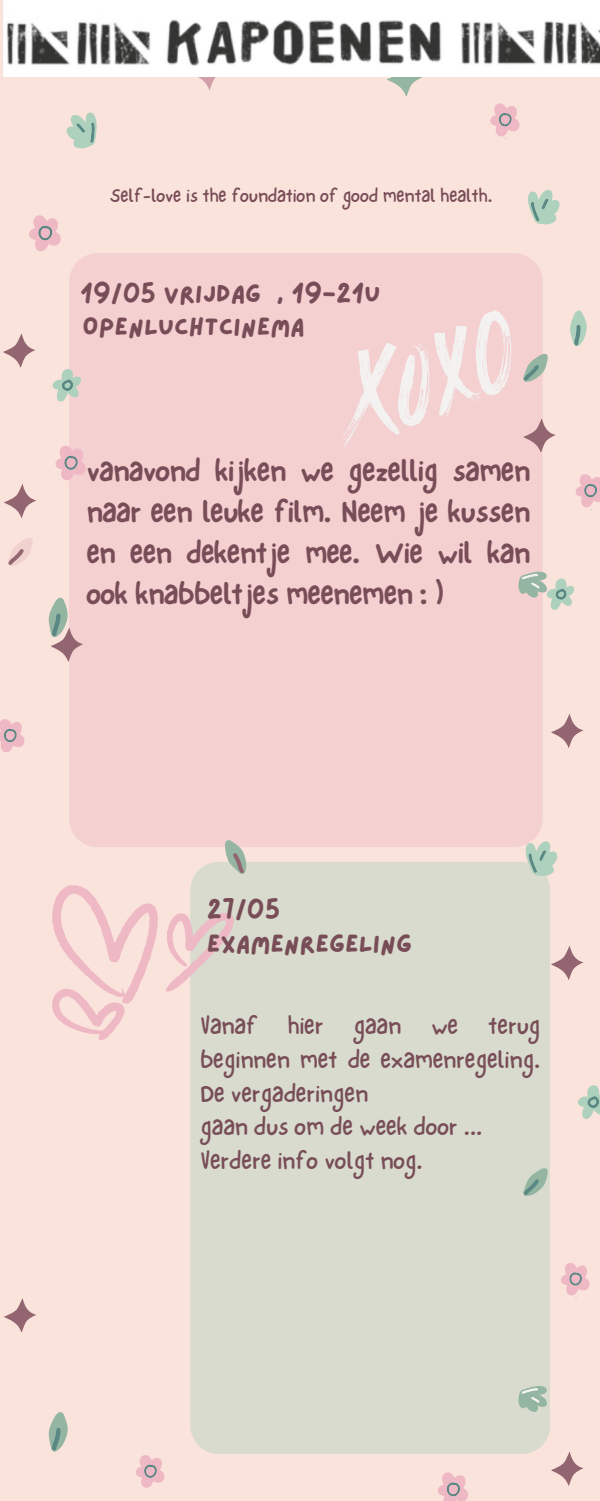
<style>
.page{position:relative;width:600px;height:1501px;background:#fff}
.page>*{position:absolute;margin:0;border:0;box-sizing:border-box;transform-origin:0 0}
.t1{font:30px/41px "NF One Little Font Bold";color:#784d58;text-align:justify}
.t2{font:25px/34px "Lazydog";color:#784d58}
.t3{font:24.6px/33.6px "NF One Little Font Regular";color:#784d58}
.t4{font:18.8px "NF One Little Font Regular";color:#784d58}
</style>
<div class="page">
<div style="left:0;top:0;width:600px;height:1500px;background:#fae3db"></div>
<div style="left:69px;top:253px;width:474px;height:594px;background:#f4d0d1"></div>
<svg style="left:29px;top:215px;width:32px;height:37px"></svg>
<svg style="left:570px;top:310px;width:17px;height:37px"></svg>
<svg style="left:490px;top:103px;width:30px;height:34px"></svg>
<div style="left:190px;top:862px;width:360px;height:591px;background:#d8dbcd"></div>
<svg style="left:8px;top:538px;width:25px;height:28px"></svg>
<svg style="left:55px;top:442px;width:32px;height:40px"></svg>
<svg style="left:0;top:719px;width:25px;height:34px"></svg>
<svg style="left:48px;top:1412px;width:20px;height:40px"></svg>
<svg style="left:135px;top:1455px;width:30px;height:33px"></svg>
<svg style="left:575px;top:474px;width:25px;height:34px"></svg>
<svg style="left:525px;top:839px;width:33px;height:38px"></svg>
<svg style="left:578px;top:1085px;width:22px;height:34px"></svg>
<svg style="left:522px;top:1165px;width:28px;height:35px"></svg>
<svg style="left:515px;top:1383px;width:35px;height:31px"></svg>
<svg style="left:561px;top:1263px;width:29px;height:33px"></svg>
<svg style="left:438px;top:1472px;width:30px;height:28px"></svg>
<svg style="left:214px;top:836px;width:45px;height:41px"></svg>
<svg style="left:384px;top:76px;width:42px;height:21px"></svg>
<svg style="left:3px;top:334px;width:32px;height:34px"></svg>
<svg style="left:521px;top:417px;width:34px;height:39px"></svg>
<svg style="left:551px;top:714px;width:32px;height:34px"></svg>
<svg style="left:548px;top:944px;width:35px;height:39px"></svg>
<svg style="left:4px;top:1298px;width:32px;height:34px"></svg>
<svg style="left:548px;top:1450px;width:35px;height:36px"></svg>
<svg style="left:187px;top:76px;width:43px;height:14px"></svg>
<svg style="left:528px;top:189px;width:32px;height:36px"></svg>
<svg style="left:536px;top:76px;width:39px;height:1px"></svg>
<svg style="left:26px;top:76px;width:38px;height:1px"></svg>
<svg style="left:66px;top:112px;width:31px;height:37px"></svg>
<svg style="left:166px;top:912px;width:68px;height:79px"></svg>
<svg style="left:52px;top:885px;width:106px;height:154px"></svg>
<svg style="left:341px;top:310px;width:171px;height:139px;background:#f3d7d8"></svg>
<svg style="left:52px;top:367px;width:31px;height:35px"></svg>
<svg style="left:48px;top:592px;width:39px;height:73px"></svg>
<svg style="left:522px;top:352px;width:26px;height:34px"></svg>
<svg style="left:515px;top:569px;width:60px;height:41px"></svg>
<svg style="left:4px;top:484px;width:32px;height:34px"></svg>
<img style="left:3px;top:0;width:597px;height:76px">
<p class="t4" style="left:110px;top:184px;width:384px">Self-love is the foundation of good mental health.</p>
<p class="t2" style="left:80px;top:277px;width:302px">19/05 VRIJDAG , 19-21U</p>
<p class="t2" style="left:83px;top:311px;width:224px">OPENLUCHTCINEMA</p>
<p class="t1" style="left:87px;top:450px;width:445px">vanavond kijken we gezellig samen naar een leuke film. Neem je kussen en een dekentje mee. Wie wil kan ook knabbeltjes meenemen : )</p>
<p class="t2" style="left:207px;top:893px;width:207px">27/05<br>EXAMENREGELING</p>
<p class="t3" style="left:200px;top:1008px;width:342px">Vanaf hier gaan we terug beginnen met de examenregeling.<br>De vergaderingen<br>gaan dus om de week door ...<br>Verdere info volgt nog.</p>
</div>
